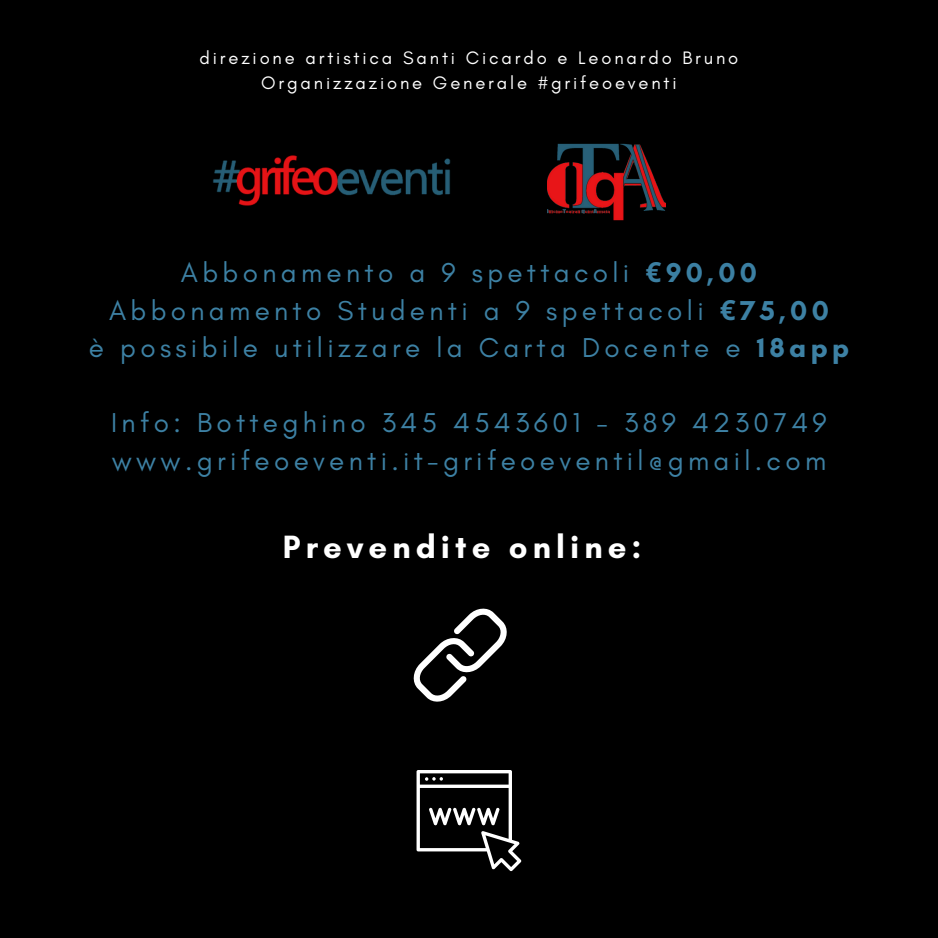
<style>
.page{position:relative;width:938px;height:938px;background:#fff}
.page>*{position:absolute;margin:0;border:0;box-sizing:border-box;transform-origin:0 0}
.t1{font:700 32.75px "Glacial Indifference";letter-spacing:.155em;color:#fff}
.t2{font:27.75px/37.5px "Glacial Indifference";letter-spacing:.155em;color:#3d81a4;text-align:center}
.t3{font:18.25px "Glacial Indifference";letter-spacing:.155em;color:#fff}
.s1{font-family:"Noto Sans";font-weight:700;color:#3b7fa2}
.s2{font-weight:700;color:#3b7fa2}
.s3{font-family:"Noto Sans";font-weight:700}
.s4{font-weight:700}
</style>
<div class="page">
<div style="left:0;top:0;width:938px;height:937px;background:#000"></div>
<svg style="left:413px;top:608px;width:94px;height:94px"></svg>
<svg style="left:416px;top:770px;width:105px;height:101px"></svg>
<img style="left:213px;top:155px;width:238px;height:51px">
<img style="left:547px;top:143px;width:118px;height:78px">
<h2 class="t3" style="left:199px;top:47px;width:540px">direzione artistica Santi Cicardo e Leonardo Bruno</h2>
<h2 class="t3" style="left:261px;top:71px;width:417px">Organizzazione Generale #grifeoeventi</h2>
<p class="t2" style="left:89px;top:254px;width:762px">Abbonamento a 9 spettacoli <span class="s1">€</span><span class="s2">90,00<br></span>Abbonamento Studenti a 9 spettacoli <span class="s3">€</span><span class="s4">75,00<br></span>è possibile utilizzare la Carta Docente e <span class="s4">18app</span></p>
<p class="t2" style="left:111px;top:404px;width:717px;text-align:left">Info: Botteghino 345 4543601 - 389 4230749 www.grifeoeventi.it-grifeoeventil@gmail.com</p>
<h1 class="t1" style="left:283px;top:527px;width:360px">Prevendite online:</h1>
</div>
